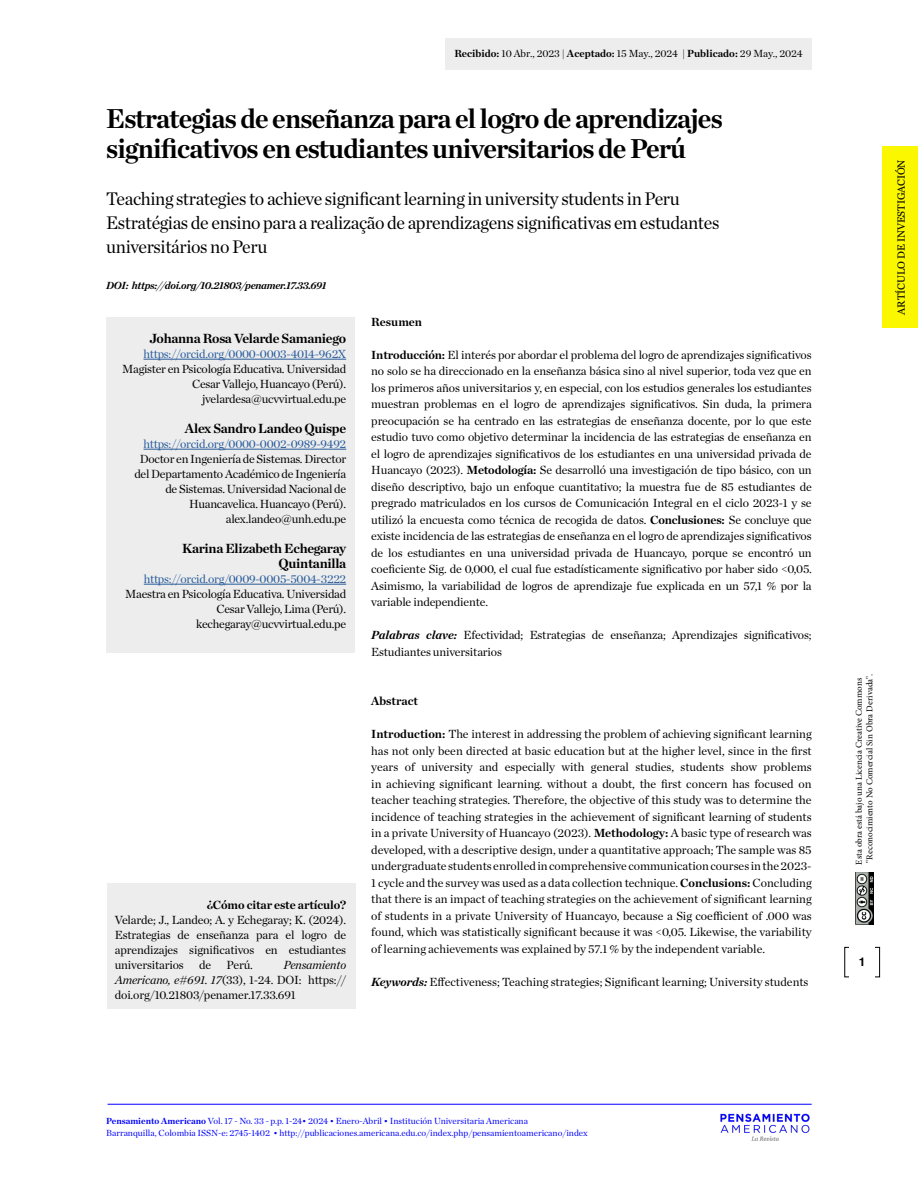
<style>
.page{position:relative;width:918px;height:1188px;background:#fff}
.page>*{position:absolute;margin:0;border:0;box-sizing:border-box;transform-origin:0 0}
.t1{font:700 27.75px/30px "Chronicle Deck";letter-spacing:-.03em;color:#000}
.t2{font:18.6px/24px "Chronicle Deck";letter-spacing:-.02em;color:#000}
.t3{font:700 13.5px/15px "Chronicle Deck";letter-spacing:-.02em;color:#000;text-align:right}
.t4{font:12px/16.5px "Chronicle Deck";letter-spacing:-.02em;color:#000;text-align:justify}
.t5{font:12px "Chronicle Deck";letter-spacing:-.02em;color:#275b9b}
.t6{font:12px "Chronicle Deck";color:#000}
.t7{font:700 12px "Chronicle Deck";letter-spacing:-.01em;color:#000}
.t8{font:700 12px "Helvetica";color:#000}
.t9{font:10.5px "Chronicle Deck";color:#000}
.t10{font:italic 700 10.5px "Chronicle Deck";letter-spacing:-.025em;color:#000}
.t11{font:10.5px "Georgia";letter-spacing:-.01em;color:#000}
.t12{font:9px/12px "Chronicle Deck";color:#00f}
.t13{font:9px/10.8px "Minion Pro";color:#000}
.s1{font-weight:700}
.s2{font-style:italic}
.s3{font-weight:700;font-style:italic}
</style>
<div class="page">
<div style="left:845px;top:947px;width:35px;height:30px;border:1px solid #000"></div>
<div style="left:849px;top:946px;width:26px;height:32px;background:#fff"></div>
<img style="left:855px;top:873px;width:18px;height:52px">
<div style="left:445px;top:38px;width:367px;height:32px;background:#ededed"></div>
<div style="left:106px;top:317px;width:249px;height:335px;background:#ededed"></div>
<div style="left:108px;top:883px;width:248px;height:126px;background:#ededed"></div>
<hr style="left:144px;top:359px;width:202px;height:1px;background:#275b9b">
<hr style="left:144px;top:449px;width:202px;height:1px;background:#275b9b">
<hr style="left:144px;top:584px;width:202px;height:1px;background:#275b9b">
<hr style="left:108px;top:1104px;width:704px;height:1px;background:#00f">
<img style="left:720px;top:1113px;width:90px;height:28px">
<div style="left:883px;top:146px;width:35px;height:182px;background:#faf700"></div>
<p class="t9" style="left:454px;top:45px;width:350px"><span class="s1">Recibido:</span> 10 Abr., 2023 | <span class="s1">Aceptado:</span> 15 May., 2024 | <span class="s1">Publicado:</span> 29 May., 2024</p>
<h1 class="t1" style="left:106px;top:102px;width:618px">Estrategias de enseñanza para el logro de aprendizajes significativos en estudiantes universitarios de Perú</h1>
<h2 class="t2" style="left:106px;top:185px;width:615px">Teaching strategies to achieve significant learning in university students in Peru<br>Estratégias de ensino para a realização de aprendizagens significativas em estudantes universitários no Peru</h2>
<p class="t10" style="left:106px;top:277px;width:222px">DOI: https://doi.org/10.21803/penamer.17.33.691</p>
<p class="t3" style="left:149px;top:330px;width:198px">Johanna Rosa Velarde Samaniego</p>
<p class="t5" style="left:144px;top:345px;width:204px">https://orcid.org/0000-0003-4014-962X</p>
<p class="t4" style="left:122px;top:361px;width:226px;line-height:15px;text-align:right">Magister en Psicología Educativa. Universidad<br>Cesar Vallejo, Huancayo (Perú). jvelardesa@ucvvirtual.edu.pe</p>
<p class="t3" style="left:185px;top:420px;width:163px">Alex Sandro Landeo Quispe</p>
<p class="t5" style="left:144px;top:435px;width:204px">https://orcid.org/0000-0002-0989-9492</p>
<p class="t4" style="left:134px;top:451px;width:213px;line-height:15px;text-align:right">Doctor en Ingeniería de Sistemas. Director del Departamento Académico de Ingeniería de Sistemas. Universidad Nacional de Huancavelica. Huancayo (Perú). alex.landeo@unh.edu.pe</p>
<p class="t3" style="left:182px;top:540px;width:165px">Karina Elizabeth Echegaray<br>Quintanilla</p>
<p class="t5" style="left:144px;top:570px;width:204px">https://orcid.org/0009-0005-5004-3222</p>
<p class="t4" style="left:125px;top:586px;width:222px;line-height:15px;text-align:right">Maestra en Psicología Educativa. Universidad<br>Cesar Vallejo, Lima (Perú). kechegaray@ucvvirtual.edu.pe</p>
<p class="t7" style="left:207px;top:895px;width:141px">¿Cómo citar este artículo?</p>
<p class="t4" style="left:115px;top:912px;width:233px;line-height:15px">Velarde; J., Landeo; A. y Echegaray; K. (2024).<br>Estrategias de enseñanza para el logro de aprendizajes significativos en estudiantes universitarios</p>
<p class="t4" style="left:199px;top:956px;width:14px">de</p>
<p class="t4" style="left:226px;top:956px;width:28px">Perú.</p>
<p class="t4" style="left:115px;top:957px;width:233px;line-height:15px;text-indent:169px"><span class="s2">Pensamiento Americano, e#691. 17</span>(33), 1-24. DOI: https:// doi.org/10.21803/penamer.17.33.691</p>
<p class="t7" style="left:371px;top:312px;width:52px">Resumen</p>
<p class="t4" style="left:371px;top:346px;width:442px"><span class="s1">Introducción:</span> El interés por abordar el problema del logro de aprendizajes significativos no solo se ha direccionado en la enseñanza básica sino al nivel superior, toda vez que en los primeros años universitarios y, en especial, con los estudios generales los estudiantes muestran problemas en el logro de aprendizajes significativos. Sin duda, la primera preocupación se ha centrado en las estrategias de enseñanza docente, por lo que este estudio tuvo como objetivo determinar la incidencia de las estrategias de enseñanza en el logro de aprendizajes significativos de los estudiantes en una universidad privada de Huancayo (2023). <span class="s1">Metodología:</span> Se desarrolló una investigación de tipo básico, con un diseño descriptivo, bajo un enfoque cuantitativo; la muestra fue de 85 estudiantes de pregrado matriculados en los cursos de Comunicación Integral en el ciclo 2023-1 y se utilizó la encuesta como técnica de recogida de datos. <span class="s1">Conclusiones:</span> Se concluye que existe incidencia de las estrategias de enseñanza en el logro de aprendizajes significativos de los estudiantes en una universidad privada de Huancayo, porque se encontró un coeficiente Sig. de 0,000, el cual fue estadísticamente significativo por haber sido &lt;0,05.<br>Asimismo, la variabilidad de logros de aprendizaje fue explicada en un 57,1 % por la variable independiente.</p>
<p class="t4" style="left:371px;top:626px;width:442px"><span class="s3">Palabras clave:</span> Efectividad; Estrategias de enseñanza; Aprendizajes significativos;<br>Estudiantes universitarios</p>
<p class="t7" style="left:371px;top:692px;width:48px">Abstract</p>
<p class="t4" style="left:371px;top:725px;width:442px"><span class="s1">Introduction:</span> The interest in addressing the problem of achieving significant learning has not only been directed at basic education but at the higher level, since in the first years of university and especially with general studies, students show problems in achieving significant learning. without a doubt, the first concern has focused on teacher teaching strategies. Therefore, the objective of this study was to determine the incidence of teaching strategies in the achievement of significant learning of students in a private University of Huancayo (2023). <span class="s1">Methodology:</span> A basic type of research was developed, with a descriptive design, under a quantitative approach; The sample was 85 undergraduate students enrolled in comprehensive communication courses in the 2023- 1 cycle and the survey was used as a data collection technique. <span class="s1">Conclusions:</span> Concluding that there is an impact of teaching strategies on the achievement of significant learning of students in a private University of Huancayo, because a Sig coefficient of .000 was found, which was statistically significant because it was &lt;0,05. Likewise, the variability of learning achievements was explained by 57.1 % by the independent variable.</p>
<p class="t6" style="left:371px;top:973px;width:439px"><span class="s3">Keywords:</span> Effectiveness; Teaching strategies; Significant learning; University students</p>
<p class="t11" style="left:893px;top:315px;width:156px;rotate:-90deg">ARTÍCULO DE INVESTIGACIÓN</p>
<p class="t13" style="left:853px;top:865px;width:192px;rotate:-90deg">Esta obra está bajo una Licencia Creative Commons "Reconocimiento No Comercial Sin Obra Derivada".</p>
<p class="t8" style="left:859px;top:954px;width:8px">1</p>
<p class="t12" style="left:106px;top:1115px;width:483px"><span class="s1">Pensamiento Americano</span> Vol. 17 - No. 33 - p.p. 1-24• 2024 • Enero-Abril • Institución Universitaria Americana<br>Barranquilla, Colombia ISSN-e: 2745-1402 • http://publicaciones.americana.edu.co/index.php/pensamientoamericano/index</p>
</div>
